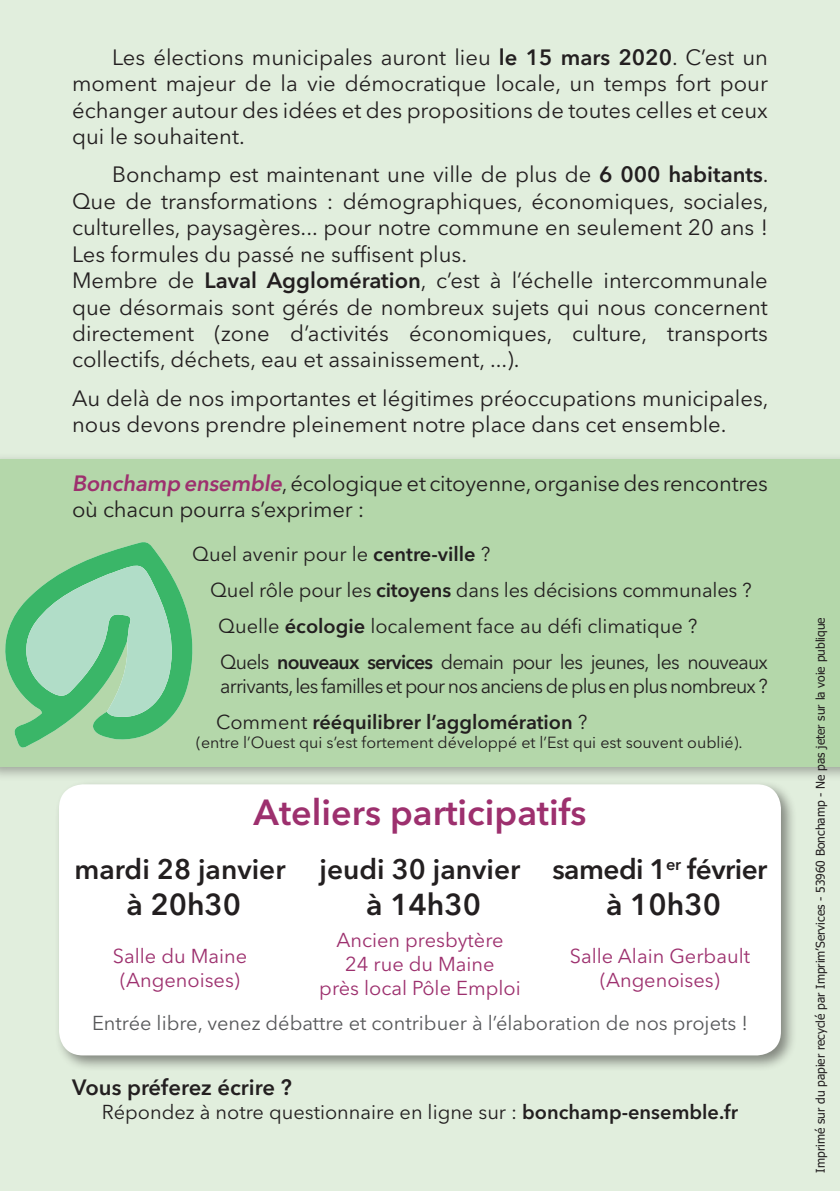
<style>
.page{position:relative;width:840px;height:1191px;background:#fff}
.page>*{position:absolute;margin:0;border:0;box-sizing:border-box;transform-origin:0 0}
.t1{font:600 36px "Avenir Next LT Pro";color:#9d306e}
.t2{font:600 30px "Avenir Next LT Pro";color:#231f20}
.t3{font:600 28px "Avenir Next LT Pro";color:#231f20}
.t4{font:600 28px "Avenir Next LT Pro";letter-spacing:-.02em;color:#231f20}
.t5{font:22px/26.4px "Avenir Next LT Pro";color:#231f20}
.t6{font:600 22px "Avenir Next LT Pro";color:#231f20}
.t7{font:20px "Avenir Next LT Pro";letter-spacing:-.01em;color:#231f20}
.t8{font:20px/36px "Avenir Next LT Pro";letter-spacing:-.04em;color:#231f20}
.t9{font:20px/24px "Avenir Next LT Pro";color:#9d306e;text-align:center}
.t10{font:20px "Avenir Next LT Pro";color:#57585a}
.t11{font:16px "Avenir Next LT Pro";color:#231f20}
.t12{font:12px "Tahoma";color:#231f20}
.s1{font-weight:600}
.s2{font-weight:600;color:#9d306e}
</style>
<div class="page">
<div style="left:0;top:0;width:839px;height:1191px;background:#e1eedd"></div>
<div style="left:0;top:453px;width:839px;height:329px;background:#231f20;opacity:.36"></div>
<div style="left:0;top:459px;width:839px;height:308px;background:#b4d7aa"></div>
<svg style="left:5px;top:542px;width:188px;height:206px"></svg>
<svg style="left:18px;top:561px;width:157px;height:157px;background:#88cfa3"></svg>
<div style="left:54px;top:779px;width:743px;height:293px;background:#231f20;opacity:.5"></div>
<div style="left:59px;top:784px;width:721px;height:271px;background:#fff;border-radius:24px"></div>
<p class="t5" style="left:72px;top:44px;width:697px;text-align:justify;text-indent:40px">Les élections municipales auront lieu <span class="s1">le 15 mars 2020</span>. C’est un moment majeur de la vie démocratique locale, un temps fort pour échanger autour des idées et des propositions de toutes celles et ceux qui le souhaitent.</p>
<p class="t5" style="left:72px;top:161px;width:697px;text-indent:40px">Bonchamp est maintenant une ville de plus de <span class="s1">6 000 habitants</span>.<br>Que de transformations : démographiques, économiques, sociales, culturelles, paysagères... pour notre commune en seulement 20 ans !<br>Les formules du passé ne suffisent plus.<br>Membre de <span class="s1">Laval Agglomération</span>, c’est à l’échelle intercommunale que désormais sont gérés de nombreux sujets qui nous concernent directement (zone d’activités économiques, culture, transports collectifs, déchets, eau et assainissement, ...).</p>
<p class="t5" style="left:72px;top:385px;width:697px">Au delà de nos importantes et légitimes préoccupations municipales, nous devons prendre pleinement notre place dans cet ensemble.</p>
<p class="t5" style="left:72px;top:469px;width:697px"><span class="s2">Bonchamp ensemble</span>, écologique et citoyenne, organise des rencontres où chacun pourra s’exprimer :</p>
<p class="t7" style="left:192px;top:542px;width:299px">Quel avenir pour le <span class="s1">centre-ville</span> ?</p>
<p class="t7" style="left:210px;top:578px;width:542px">Quel rôle pour les <span class="s1">citoyens</span> dans les décisions communales ?</p>
<p class="t7" style="left:218px;top:614px;width:480px">Quelle <span class="s1">écologie</span> localement face au défi climatique ?</p>
<p class="t8" style="left:220px;top:644px;width:549px">Quels <span class="s1">nouveaux services</span> demain pour les jeunes, les nouveaux</p>
<p class="t8" style="left:216px;top:668px;width:553px">arrivants, les familles et pour nos anciens de plus en plus nombreux ?<br>Comment <span class="s1">rééquilibrer l’agglomération</span> ?</p>
<p class="t11" style="left:196px;top:733px;width:547px">(entre l’Ouest qui s’est fortement développé et l’Est qui est souvent oublié).</p>
<h1 class="t1" style="left:253px;top:790px;width:334px">Ateliers participatifs</h1>
<p class="t3" style="left:74px;top:852px;width:212px">mardi 28 janvier</p>
<h2 class="t2" style="left:126px;top:886px;width:116px">à 20h30</h2>
<p class="t9" style="left:113px;top:944px;width:136px">Salle du Maine (Angenoises)</p>
<p class="t3" style="left:319px;top:852px;width:202px">jeudi 30 janvier</p>
<h2 class="t2" style="left:366px;top:886px;width:116px">à 14h30</h2>
<p class="t9" style="left:319px;top:928px;width:203px">Ancien presbytère<br>24 rue du Maine<br>près local Pôle Emploi</p>
<p class="t4" style="left:552px;top:852px;width:216px">samedi 1<sup>er</sup> février</p>
<h2 class="t2" style="left:606px;top:886px;width:116px">à 10h30</h2>
<p class="t9" style="left:569px;top:944px;width:182px">Salle Alain Gerbault (Angenoises)</p>
<p class="t10" style="left:92px;top:1011px;width:657px">Entrée libre, venez débattre et contribuer à l’élaboration de nos projets !</p>
<p class="t6" style="left:72px;top:1074px;width:221px">Vous préferez écrire ?</p>
<p class="t7" style="left:102px;top:1100px;width:637px">Répondez à notre questionnaire en ligne sur : <span class="s1">bonchamp-ensemble.fr</span></p>
<p class="t12" style="left:811px;top:1172px;width:557px;rotate:-90deg">Imprimé sur du papier recyclé par Imprim’Services - 53960 Bonchamp - Ne pas jeter sur la voie publique</p>
</div>
